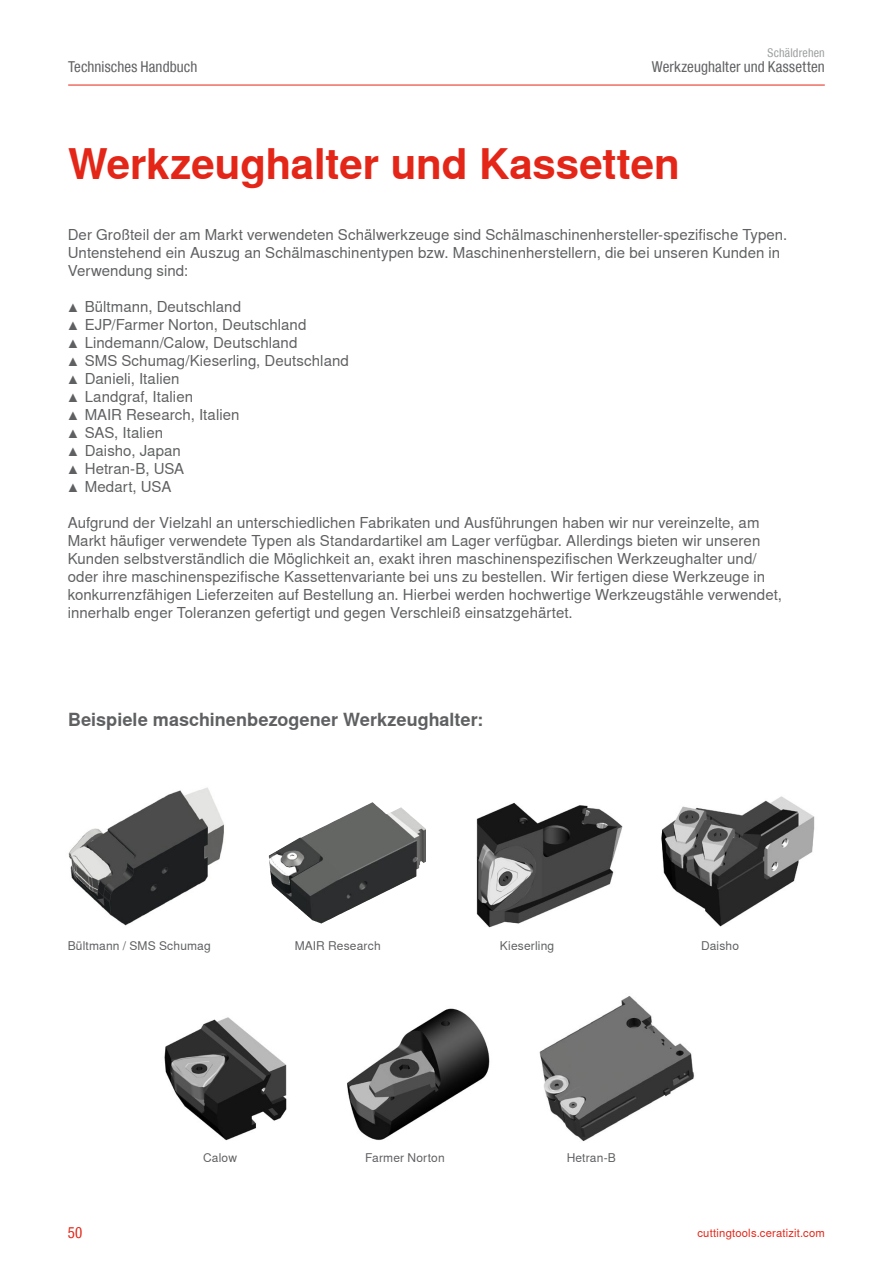
<style>
.page{position:relative;width:893px;height:1263px;background:#fff}
.page>*{position:absolute;margin:0;border:0;box-sizing:border-box;transform-origin:0 0}
.t1{font:700 42px "Nimbus Sans WNT Global";letter-spacing:-.005em;color:#e42618}
.t2{font:700 18px "Nimbus Sans WNT Global";color:#5f6062}
.t3{font:15px/18px "Nimbus Sans WNT Global";letter-spacing:.005em;color:#5f6062}
.t4{font:15px "Nimbus Sans WNT Global Cond";letter-spacing:.01em;color:#5f6062}
.t5{font:15px "Nimbus Sans WNT Global Cond";color:#e42618}
.t6{font:12px "Nimbus Sans WNT Global";letter-spacing:.015em;color:#5f6062}
.t7{font:12px "Nimbus Sans WNT Global Cond";letter-spacing:.015em;color:#9c9e9f}
.t8{font:11.25px "Nimbus Sans WNT Global";letter-spacing:.015em;color:#e42618}
</style>
<div class="page">
<hr style="left:68px;top:85px;width:757px;height:1px;background:#e42618">
<img style="left:661px;top:796px;width:154px;height:131px">
<img style="left:164px;top:1017px;width:123px;height:124px">
<img style="left:476px;top:803px;width:147px;height:125px">
<img style="left:68px;top:787px;width:156px;height:139px">
<img style="left:275px;top:803px;width:96px;height:49px">
<img style="left:347px;top:1008px;width:143px;height:133px">
<img style="left:539px;top:996px;width:155px;height:145px">
<p class="t7" style="left:767px;top:46px;width:59px">Schäldrehen</p>
<p class="t4" style="left:68px;top:58px;width:131px">Technisches Handbuch</p>
<p class="t4" style="left:652px;top:58px;width:174px">Werkzeughalter und Kassetten</p>
<h1 class="t1" style="left:68px;top:140px;width:613px">Werkzeughalter und Kassetten</h1>
<p class="t3" style="left:68px;top:226px;width:721px">Der Großteil der am Markt verwendeten Schälwerkzeuge sind Schälmaschinenhersteller-spezifische Typen.<br>Untenstehend ein Auszug an Schälmaschinentypen bzw. Maschinenherstellern, die bei unseren Kunden in<br>Verwendung sind:</p>
<p class="t3" style="left:68px;top:298px;width:175px">▲ Bültmann, Deutschland</p>
<p class="t3" style="left:68px;top:316px;width:240px">▲ EJP/Farmer Norton, Deutschland</p>
<p class="t3" style="left:68px;top:334px;width:231px">▲ Lindemann/Calow, Deutschland</p>
<p class="t3" style="left:68px;top:352px;width:283px">▲ SMS Schumag/Kieserling, Deutschland</p>
<p class="t3" style="left:68px;top:370px;width:113px">▲ Danieli, Italien</p>
<p class="t3" style="left:68px;top:388px;width:127px">▲ Landgraf, Italien</p>
<p class="t3" style="left:68px;top:406px;width:173px">▲ MAIR Research, Italien</p>
<p class="t3" style="left:68px;top:424px;width:97px">▲ SAS, Italien</p>
<p class="t3" style="left:68px;top:442px;width:115px">▲ Daisho, Japan</p>
<p class="t3" style="left:68px;top:460px;width:118px">▲ Hetran-B, USA</p>
<p class="t3" style="left:68px;top:478px;width:105px">▲ Medart, USA</p>
<p class="t3" style="left:68px;top:514px;width:716px">Aufgrund der Vielzahl an unterschiedlichen Fabrikaten und Ausführungen haben wir nur vereinzelte, am Markt häufiger verwendete Typen als Standardartikel am Lager verfügbar. Allerdings bieten wir unseren Kunden selbstverständlich die Möglichkeit an, exakt ihren maschinenspezifischen Werkzeughalter und/ oder ihre maschinenspezifische Kassettenvariante bei uns zu bestellen. Wir fertigen diese Werkzeuge in konkurrenzfähigen Lieferzeiten auf Bestellung an. Hierbei werden hochwertige Werkzeugstähle verwendet, innerhalb enger Toleranzen gefertigt und gegen Verschleiß einsatzgehärtet.</p>
<p class="t2" style="left:68px;top:709px;width:417px">Beispiele maschinenbezogener Werkzeughalter:</p>
<p class="t6" style="left:68px;top:938px;width:144px">Bültmann / SMS Schumag</p>
<p class="t6" style="left:295px;top:938px;width:87px">MAIR Research</p>
<p class="t6" style="left:500px;top:938px;width:56px">Kieserling</p>
<p class="t6" style="left:701px;top:938px;width:40px">Daisho</p>
<p class="t6" style="left:203px;top:1151px;width:35px">Calow</p>
<p class="t6" style="left:365px;top:1151px;width:81px">Farmer Norton</p>
<p class="t6" style="left:567px;top:1151px;width:51px">Hetran-B</p>
<p class="t5" style="left:68px;top:1223px;width:16px">50</p>
<p class="t8" style="left:697px;top:1227px;width:129px">cuttingtools.ceratizit.com</p>
</div>
